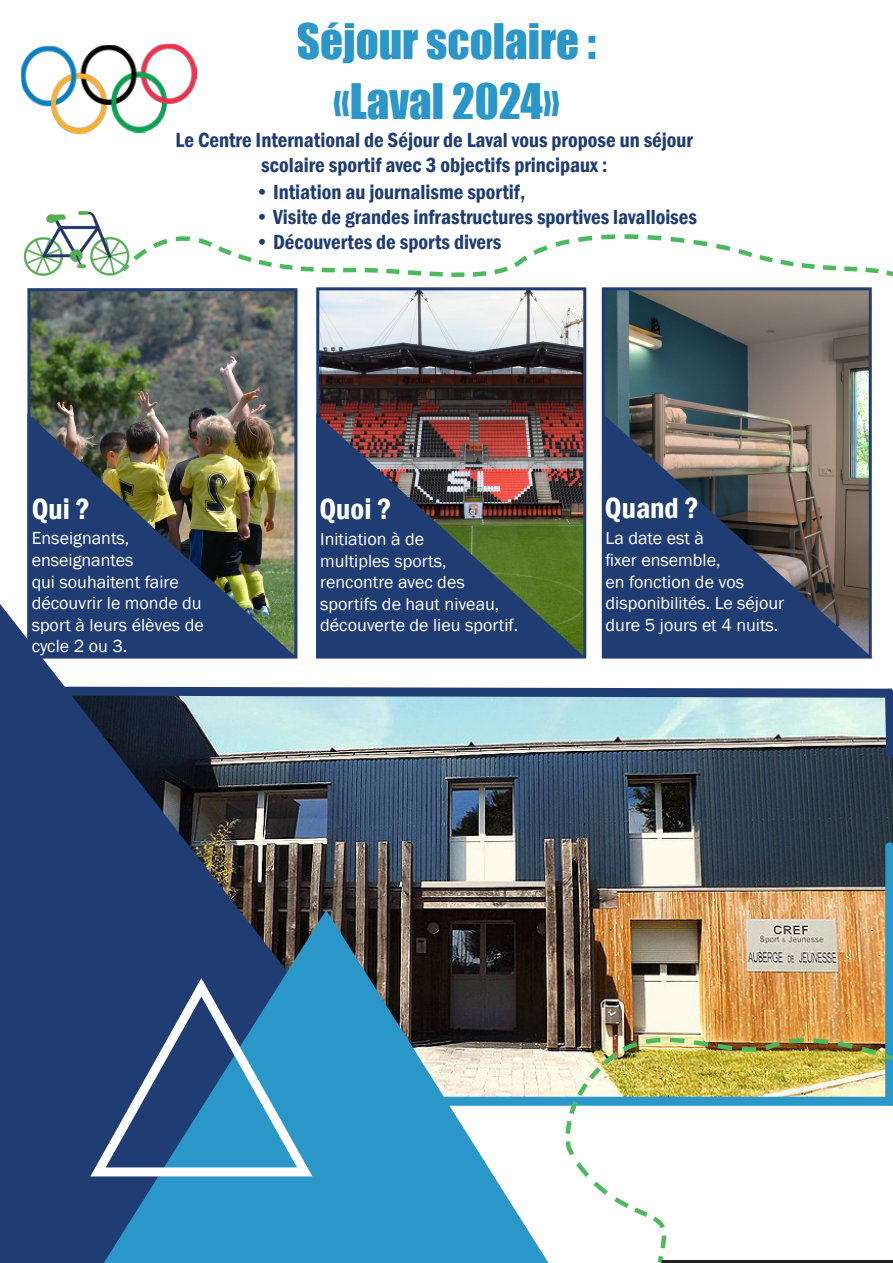
<style>
.page{position:relative;width:893px;height:1263px;background:#fff}
.page>*{position:absolute;margin:0;border:0;box-sizing:border-box;transform-origin:0 0}
.t1{font:45px "Impact";color:#2b96c8}
.t2{font:600 condensed 30px "Franklin Gothic";color:#fff}
.t3{font:600 condensed 21px/25.2px "Franklin Gothic";color:#1f3d72;text-align:center}
.t4{font:18px/21.6px "Franklin Gothic";color:#fff}
</style>
<div class="page">
<img style="left:31px;top:292px;width:262px;height:122px">
<div style="left:27px;top:288px;width:270px;height:370px;border:3px solid #1f3d72"></div>
<img style="left:320px;top:291px;width:262px;height:123px">
<div style="left:316px;top:287px;width:270px;height:371px;border:3px solid #1f3d72"></div>
<img style="left:606px;top:291px;width:262px;height:123px">
<div style="left:602px;top:287px;width:270px;height:371px;border:3px solid #1f3d72"></div>
<img style="left:23px;top:211px;width:96px;height:65px">
<img style="left:526px;top:788px;width:367px;height:309px">
<img style="left:0;top:604px;width:526px;height:659px">
<svg style="left:104px;top:910px;width:445px;height:353px;background:#447c9a"></svg>
<svg style="left:83px;top:975px;width:237px;height:206px;background:#3d73a1"></svg>
<img style="left:27px;top:414px;width:270px;height:244px">
<img style="left:316px;top:414px;width:270px;height:244px">
<svg style="left:603px;top:414px;width:270px;height:244px;background:#4b566b"></svg>
<img style="left:0;top:682px;width:893px;height:106px">
<svg style="left:880px;top:684px;width:13px;height:79px"></svg>
<div style="left:885px;top:847px;width:8px;height:254px;background:#2b96c8"></div>
<div style="left:334px;top:1097px;width:559px;height:9px;background:#2b96c8"></div>
<svg style="left:779px;top:1036px;width:102px;height:2px"></svg>
<img style="left:613px;top:1025px;width:148px;height:13px">
<img style="left:563px;top:1038px;width:330px;height:225px">
<img style="left:21px;top:44px;width:177px;height:90px">
<svg style="left:119px;top:234px;width:774px;height:43px"></svg>
<div style="left:662px;top:1260px;width:231px;height:3px;border:2px solid #231f20"></div>
<p class="t1" style="left:297px;top:6px;width:301px">Séjour scolaire :</p>
<p class="t1" style="left:333px;top:66px;width:228px">«Laval 2024»</p>
<p class="t3" style="left:176px;top:127px;width:519px">Le Centre International de Séjour de Laval vous propose un séjour scolaire sportif avec 3 objectifs principaux :</p>
<p class="t3" style="left:255px;top:179px;width:272px">• Intiation au journalisme sportif,</p>
<p class="t3" style="left:255px;top:204px;width:443px">• Visite de grandes infrastructures sportives lavalloises</p>
<p class="t3" style="left:255px;top:229px;width:248px">• Découvertes de sports divers</p>
<p class="t2" style="left:32px;top:489px;width:60px">Qui ?</p>
<p class="t2" style="left:319px;top:489px;width:74px">Quoi ?</p>
<p class="t2" style="left:605px;top:487px;width:96px">Quand ?</p>
<p class="t4" style="left:320px;top:528px;width:200px">Initiation à de<br>multiples sports, rencontre avec des sportifs de haut niveau, découverte de lieu sportif.</p>
<p class="t4" style="left:606px;top:528px;width:180px">La date est à<br>fixer ensemble,<br>en fonction de vos disponibilités. Le séjour dure 5 jours et 4 nuits.</p>
<p class="t4" style="left:32px;top:528px;width:174px">Enseignants, enseignantes<br>qui souhaitent faire découvrir le monde du sport à leurs élèves de cycle 2 ou 3.</p>
</div>
